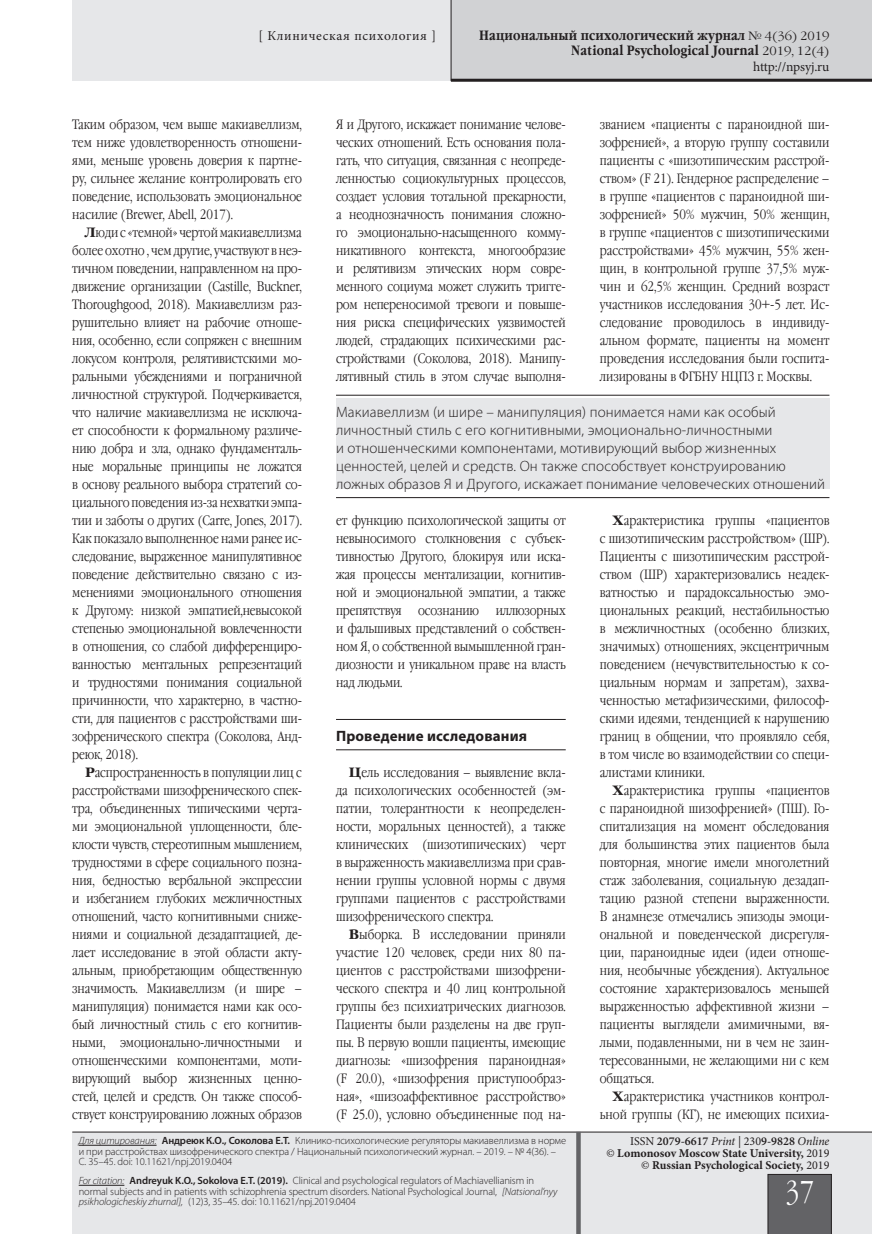
<style>
.page{position:relative;width:872px;height:1234px;background:#fff}
.page>*{position:absolute;margin:0;border:0;box-sizing:border-box;transform-origin:0 0}
.t1{font:30px "Garamond Narrow C";color:#fff}
.t2{font:300 15px/18px "Myriad Pro";letter-spacing:.01em;color:#231f20}
.t3{font:700 15px "Myriad Pro";letter-spacing:.01em;color:#231f20}
.t4{font:13.5px/18px "Garamond Narrow C";color:#231f20;text-align:justify}
.t5{font:700 13.5px/15px "Garamond Narrow C";letter-spacing:.01em;color:#231f20;text-align:right}
.t6{font:13.5px "Minion Pro";letter-spacing:.05em;color:#231f20}
.t7{font:13.5px "Minion Pro";letter-spacing:-.015em;color:#231f20}
.t8{font:700 12px/12px "Minion Pro";color:#231f20;text-align:right}
.t9{font:300 10.5px/10.5px "Myriad Pro";letter-spacing:-.01em;color:#231f20}
.s1{font-family:"Garamond C";font-weight:400;font-size:12px}
.s2{font-family:"Garamond C";font-weight:700}
.s3{font-style:italic}
.s4{font-weight:600}
.s5{font-weight:400}
.s6{font-weight:400;font-style:italic}
</style>
<div class="page">
<div style="left:72px;top:0;width:800px;height:81px;background:#e6e7e9"></div>
<div style="left:451px;top:0;width:421px;height:81px;background:#d1d2d4"></div>
<div style="left:72px;top:1132px;width:800px;height:101px;background:#e6e7e9"></div>
<hr style="left:72px;top:1131px;width:800px;height:1px;background:#231f20">
<div style="left:767px;top:1173px;width:64px;height:60px;background:#636366"></div>
<hr style="left:451px;top:79px;width:421px;height:3px;background:#231f20">
<div style="left:576px;top:1131px;width:5px;height:102px;background:#636366"></div>
<hr style="left:451px;top:0;width:1px;height:81px;background:#231f20">
<hr style="left:79px;top:1144px;width:78px;height:1px;background:#231f20">
<hr style="left:79px;top:1184px;width:45px;height:1px;background:#231f20">
<hr style="left:336px;top:719px;width:230px;height:1px;background:#231f20">
<hr style="left:336px;top:749px;width:230px;height:1px;background:#231f20">
<div style="left:336px;top:399px;width:493px;height:90px;background:#e6e7e9"></div>
<hr style="left:336px;top:395px;width:493px;height:1px;background:#231f20">
<hr style="left:336px;top:497px;width:493px;height:1px;background:#231f20">
<p class="t6" style="left:258px;top:26px;width:179px">[ Клиническая психология ]</p>
<p class="t5" style="left:479px;top:28px;width:352px">Национальный психологический журнал <span class="s1">№ 4(36) 2019<br></span>National Psychological Journal <span class="s1">2019, 12(4)</span></p>
<p class="t7" style="left:753px;top:57px;width:78px">http://npsyj.ru</p>
<p class="t4" style="left:72px;top:115px;width:231px">Таким образом, чем выше макиавеллизм, тем ниже удовлетворенность отношени&shy;ями, меньше уровень доверия к партне&shy;ру, сильнее желание контролировать его поведение, использовать эмоциональное насилие (Brewer, Abell, 2017).</p>
<p class="t4" style="left:72px;top:223px;width:231px;text-indent:13px"><span class="s2">Л</span>юди с «темной» чертой макиавеллизма более охотно , чем другие, участвуют в неэ&shy;тичном поведении, направленном на про&shy;движение организации (Castille, Buckner, Thoroughgood, 2018). Макиавеллизм раз&shy;рушительно влияет на рабочие отноше&shy;ния, особенно, если сопряжен с внешним локусом контроля, релятивистскими мо&shy;ральными убеждениями и пограничной личностной структурой. Подчеркивается, что наличие макиавеллизма не исключа&shy;ет способности к формальному различе&shy;нию добра и зла, однако фундаменталь&shy;ные моральные принципы не ложатся в основу реального выбора стратегий со&shy;циального поведения из-за нехватки эмпа&shy;тии и заботы о других (Carre, Jones, 2017).<br>Как показало выполненное нами ранее ис&shy;следование, выраженное манипулятивное поведение действительно связано с из&shy;менениями эмоционального отношения к Другому: низкой эмпатией,невысокой степенью эмоциональной вовлеченности в отношения, со слабой дифференциро&shy;ванностью ментальных репрезентаций и трудностями понимания социальной причинности, что характерно, в частно&shy;сти, для пациентов с расстройствами ши&shy;зофренического спектра (Соколова, Анд&shy;реюк, 2018).</p>
<p class="t4" style="left:72px;top:763px;width:231px;text-indent:13px"><span class="s2">Р</span>аспространенность в популяции лиц с расстройствами шизофренического спек&shy;тра, объединенных типическими черта&shy;ми эмоциональной уплощенности, бле&shy;клости чувств, стереотипным мышлением, трудностями в сфере социального позна&shy;ния, бедностью вербальной экспрессии и избеганием глубоких межличностных отношений, часто когнитивными сниже&shy;ниями и социальной дезадаптацией, де&shy;лает исследование в этой области акту&shy;альным, приобретающим общественную значимость. Макиавеллизм (и шире – манипуляция) понимается нами как осо&shy;бый личностный стиль с его когнитив&shy;ными, эмоционально-личностными и отношенческими компонентами, моти&shy;вирующий выбор жизненных ценно&shy;стей, целей и средств. Он также способ&shy;ствует конструированию ложных образов</p>
<p class="t4" style="left:336px;top:115px;width:231px">Я и Другого, искажает понимание челове&shy;ческих отношений. Есть основания пола&shy;гать, что ситуация, связанная с неопреде&shy;ленностью социокультурных процессов, создает условия тотальной прекарности, а неоднозначность понимания сложно&shy;го эмоционально-насыщенного комму&shy;никативного контекста, многообразие и релятивизм этических норм совре&shy;менного социума может служить тригге&shy;ром непереносимой тревоги и повыше&shy;ния риска специфических уязвимостей людей, страдающих психическими рас&shy;стройствами (Соколова, 2018). Манипу&shy;лятивный стиль в этом случае выполня-</p>
<p class="t4" style="left:600px;top:115px;width:231px">званием «пациенты с параноидной ши&shy;зофренией», а вторую группу составили пациенты с «шизотипическим расстрой&shy;ством» (F 21). Гендерное распределение – в группе «пациентов с параноидной ши&shy;зофренией» 50% мужчин, 50% женщин, в группе «пациентов с шизотипическими расстройствами» 45% мужчин, 55% жен&shy;щин, в контрольной группе 37,5% муж&shy;чин и 62,5% женщин. Средний возраст участников исследования 30+-5 лет. Ис&shy;следование проводилось в индивиду&shy;альном формате, пациенты на момент проведения исследования были госпита&shy;лизированы в ФГБНУ НЦПЗ г. Москвы.</p>
<p class="t2" style="left:336px;top:402px;width:490px">Макиавеллизм (и шире – манипуляция) понимается нами как особый личностный стиль с его когнитивными, эмоционально-личностными<br>и отношенческими компонентами, мотивирующий выбор жизненных ценностей, целей и средств. Он также способствует конструированию ложных образов Я и Другого, искажает понимание человеческих отношений</p>
<p class="t4" style="left:336px;top:511px;width:231px">ет функцию психологической защиты от невыносимого столкновения с субъек&shy;тивностью Другого, блокируя или иска&shy;жая процессы ментализации, когнитив&shy;ной и эмоциональной эмпатии, а также препятствуя осознанию иллюзорных и фальшивых представлений о собствен&shy;ном Я, о собственной вымышленной гран&shy;диозности и уникальном праве на власть над людьми.</p>
<p class="t3" style="left:336px;top:726px;width:193px">Проведение исследования</p>
<p class="t4" style="left:336px;top:763px;width:231px;text-indent:13px"><span class="s2">Ц</span>ель исследования – выявление вкла&shy;да психологических особенностей (эм&shy;патии, толерантности к неопределен&shy;ности, моральных ценностей), а также клинических (шизотипических) черт в выраженность макиавеллизма при срав&shy;нении группы условной нормы с двумя группами пациентов с расстройствами шизофренического спектра.</p>
<p class="t4" style="left:336px;top:925px;width:231px;text-indent:13px"><span class="s2">В</span>ыборка. В исследовании приняли участие 120 человек, среди них 80 па&shy;циентов с расстройствами шизофрени&shy;ческого спектра и 40 лиц контрольной группы без психиатрических диагнозов.<br>Пациенты были разделены на две груп&shy;пы. В первую вошли пациенты, имеющие диагнозы: «шизофрения параноидная» (F 20.0), «шизофрения приступообраз&shy;ная», «шизоаффективное расстройство» (F 25.0), условно объединенные под на-</p>
<p class="t4" style="left:600px;top:511px;width:231px;text-indent:13px"><span class="s2">Х</span>арактеристика группы «пациентов с шизотипическим расстройством» (ШР).<br>Пациенты с шизотипическим расстрой&shy;ством (ШР) характеризовались неадек&shy;ватностью и парадоксальностью эмо&shy;циональных реакций, нестабильностью в межличностных (особенно близких, значимых) отношениях, эксцентричным поведением (нечувствительностью к со&shy;циальным нормам и запретам), захва&shy;ченностью метафизическими, философ&shy;скими идеями, тенденцией к нарушению границ в общении, что проявляло себя, в том числе во взаимодействии со специ&shy;алистами клиники.</p>
<p class="t4" style="left:600px;top:781px;width:231px;text-indent:13px"><span class="s2">Х</span>арактеристика группы «пациентов с параноидной шизофренией» (ПШ). Го&shy;спитализация на момент обследования для большинства этих пациентов была повторная, многие имели многолетний стаж заболевания, социальную дезадап&shy;тацию разной степени выраженности.<br>В анамнезе отмечались эпизоды эмоци&shy;ональной и поведенческой дисрегуля&shy;ции, параноидные идеи (идеи отноше&shy;ния, необычные убеждения). Актуальное состояние характеризовалось меньшей выраженностью аффективной жизни – пациенты выглядели амимичными, вя&shy;лыми, подавленными, ни в чем не заин&shy;тересованными, не желающими ни с кем общаться.</p>
<p class="t4" style="left:600px;top:1087px;width:231px;text-align:right"><span class="s2">Х</span>арактеристика участников контрол&shy;ьной группы (КГ), не имеющих психиа-</p>
<p class="t9" style="left:79px;top:1134px;width:489px"><span class="s3">Для цитирования:</span> <span class="s4">Андреюк К.О., Соколова Е.Т.</span> Клинико-психологические регуляторы макиавеллизма в норме и при расстройствах шизофренического спектра / Национальный психологический журнал. – 2019. – № 4(36). –<br>С. 35–45. doi: 10.11621/npj.2019.0404</p>
<p class="t9" style="left:79px;top:1174px;width:480px"><span class="s3">For citation:</span> <span class="s4">Аndreyuk K.O., Sokolova E.T. (2019).</span> Clinical and psychological regulators of Machiavellianism in normal subjects and in patients with schizophrenia spectrum disorders. National Psychological Journal, <span class="s3">[Natsional’nyy psikhologicheskiy zhurnal],</span> (12)3, 35–45. doi: 10.11621/npj.2019.0404</p>
<p class="t8" style="left:606px;top:1134px;width:225px"><span class="s5">ISSN</span> <span class="s4">2079-6617</span> <span class="s6">Print</span> <span class="s5">| 230</span><span class="s4">9-9828</span> <span class="s6">Online<br>©</span> Lomonosov Moscow State University, <span class="s5">2019 ©</span> Russian Psychological Society, <span class="s5">2019</span></p>
<h1 class="t1" style="left:785px;top:1175px;width:31px">37</h1>
</div>
